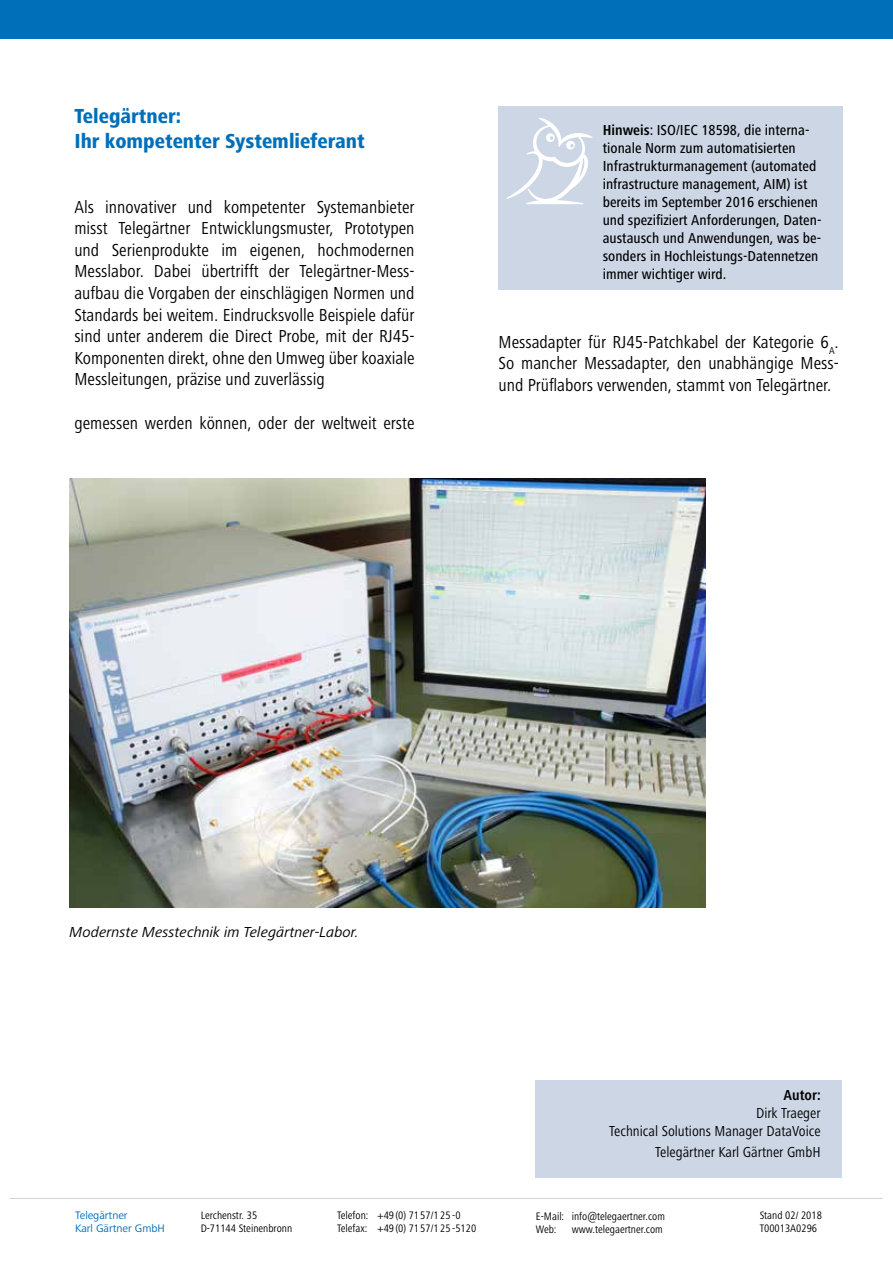
<style>
.page{position:relative;width:893px;height:1263px;background:#fff}
.page>*{position:absolute;margin:0;border:0;box-sizing:border-box;transform-origin:0 0}
.t1{font:800 condensed 21px/25.2px "Frutiger Next LT";color:#006fba}
.t2{font:condensed 18px/21.6px "Frutiger Next LT";color:#000;text-align:justify}
.t3{font:500 condensed 15px/18px "Frutiger Next LT";color:#000}
.t4{font:condensed 15px/18px "Frutiger Next LT";color:#000;text-align:right}
.t5{font:italic 15px "Frutiger Next LT";color:#000}
.t6{font:700 condensed 15px "Frutiger Next LT";color:#000}
.t7{font:condensed 11.25px/13.5px "Frutiger Next LTW1 G";color:#000}
.t8{font:11.25px/13.5px "Frutiger Next LTW1 G";color:#006fba}
.s1{font-weight:700}
</style>
<div class="page">
<img style="left:69px;top:479px;width:637px;height:429px">
<div style="left:536px;top:1080px;width:306px;height:98px;background:#ccd6e5"></div>
<hr style="left:10px;top:1198px;width:873px;height:1px;background:#ccd6e5">
<div style="left:0;top:0;width:893px;height:38px;background:#006fba"></div>
<div style="left:499px;top:106px;width:344px;height:184px;background:#ccd6e5"></div>
<svg style="left:506px;top:118px;width:87px;height:86px"></svg>
<p class="t1" style="left:74px;top:103px;width:292px">Telegärtner:<br>Ihr kompetenter Systemlieferant</p>
<p class="t2" style="left:74px;top:196px;width:342px">Als innovativer und kompetenter Systemanbieter misst Telegärtner Entwicklungsmuster, Prototypen und Serienprodukte im eigenen, hochmodernen Messlabor. Dabei übertrifft der Telegärtner-Mess&shy;aufbau die Vorgaben der einschlägigen Normen und Standards bei weitem. Eindrucksvolle Beispiele dafür sind unter anderem die Direct Probe, mit der RJ45- Komponenten direkt, ohne den Umweg über koaxiale Messleitungen, präzise und zuverlässig</p>
<p class="t2" style="left:74px;top:412px;width:342px">gemessen werden können, oder der weltweit erste</p>
<p class="t3" style="left:603px;top:121px;width:220px"><span class="s1">Hinweis</span>: ISO/IEC 18598, die interna&shy;tionale Norm zum automatisierten Infrastrukturmanagement (automated infrastructure management, AIM) ist bereits im September 2016 erschienen und spezifiziert Anforderungen, Daten&shy;austausch und Anwendungen, was be&shy;sonders in Hochleistungs-Datennetzen immer wichtiger wird.</p>
<p class="t2" style="left:499px;top:331px;width:342px">Messadapter für RJ45-Patchkabel der Kategorie 6<sub>A</sub>.<br>So mancher Messadapter, den unabhängige Mess&shy;und Prüflabors verwenden, stammt von Telegärtner.</p>
<p class="t5" style="left:69px;top:923px;width:291px">Modernste Messtechnik im Telegärtner-Labor.</p>
<p class="t6" style="left:783px;top:1086px;width:39px">Autor:</p>
<p class="t4" style="left:609px;top:1103px;width:213px">Dirk Traeger<br>Technical Solutions Manager DataVoice</p>
<p class="t4" style="left:655px;top:1143px;width:167px">Telegärtner Karl Gärtner GmbH</p>
<p class="t8" style="left:75px;top:1208px;width:91px">Telegärtner<br>Karl Gärtner GmbH</p>
<p class="t7" style="left:201px;top:1208px;width:93px">Lerchenstr. 35<br>D-71144 Steinenbronn</p>
<p class="t7" style="left:337px;top:1208px;width:141px">Telefon: +49(0) 7157/1 25 -0<br>Telefax: +49(0) 7157/1 25 -5120</p>
<p class="t7" style="left:536px;top:1209px;width:131px">E-Mail: info@telegaertner.com<br>Web:</p>
<p class="t7" style="left:572px;top:1223px;width:93px">www.telegaertner.com</p>
<p class="t7" style="left:760px;top:1208px;width:64px">Stand 02/ 2018<br>T00013A0296</p>
</div>
